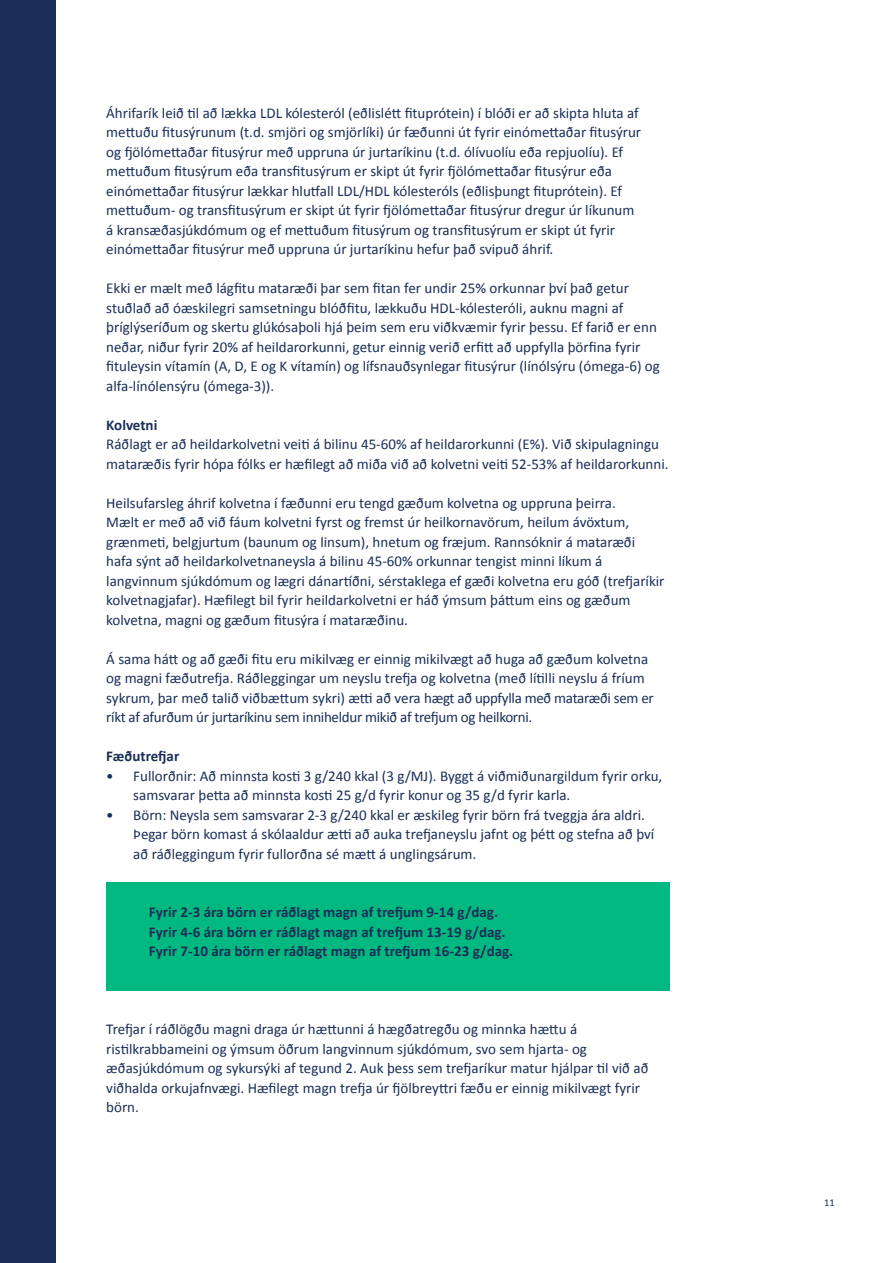
<style>
.page{position:relative;width:893px;height:1263px;background:#fff}
.page>*{position:absolute;margin:0;border:0;box-sizing:border-box;transform-origin:0 0}
.t1{font:15px/19.5px "Calibri";color:#1a2e57}
.t2{font:700 15px/19.5px "Calibri";color:#1a2e57}
.t3{font:10.5px "Calibri";color:#1a2e57}
</style>
<div class="page">
<div style="left:106px;top:882px;width:564px;height:109px;background:#00b880"></div>
<div style="left:0;top:0;width:56px;height:1263px;background:#1a2e57"></div>
<p class="t1" style="left:106px;top:102px;width:536px">Áhrifarík leið til að lækka LDL kólesteról (eðlislétt fituprótein) í blóði er að skipta hluta af mettuðu fitusýrunum (t.d. smjöri og smjörlíki) úr fæðunni út fyrir einómettaðar fitusýrur og fjölómettaðar fitusýrur með uppruna úr jurtaríkinu (t.d. ólívuolíu eða repjuolíu). Ef mettuðum fitusýrum eða transfitusýrum er skipt út fyrir fjölómettaðar fitusýrur eða einómettaðar fitusýrur lækkar hlutfall LDL/HDL kólesteróls (eðlisþungt fituprótein). Ef mettuðum- og transfitusýrum er skipt út fyrir fjölómettaðar fitusýrur dregur úr líkunum á kransæðasjúkdómum og ef mettuðum fitusýrum og transfitusýrum er skipt út fyrir einómettaðar fitusýrur með uppruna úr jurtaríkinu hefur það svipuð áhrif.</p>
<p class="t1" style="left:106px;top:278px;width:555px">Ekki er mælt með lágfitu mataræði þar sem fitan fer undir 25% orkunnar því það getur stuðlað að óæskilegri samsetningu blóðfitu, lækkuðu HDL-kólesteróli, auknu magni af þríglýseríðum og skertu glúkósaþoli hjá þeim sem eru viðkvæmir fyrir þessu. Ef farið er enn neðar, niður fyrir 20% af heildarorkunni, getur einnig verið erfitt að uppfylla þörfina fyrir fituleysin vítamín (A, D, E og K vítamín) og lífsnauðsynlegar fitusýrur (línólsýru (ómega-6) og alfa-línólensýru (ómega-3)).</p>
<p class="t2" style="left:106px;top:414px;width:53px">Kolvetni</p>
<p class="t1" style="left:106px;top:434px;width:564px">Ráðlagt er að heildarkolvetni veiti á bilinu 45-60% af heildarorkunni (E%). Við skipulagningu mataræðis fyrir hópa fólks er hæfilegt að miða við að kolvetni veiti 52-53% af heildarorkunni.</p>
<p class="t1" style="left:106px;top:492px;width:560px">Heilsufarsleg áhrif kolvetna í fæðunni eru tengd gæðum kolvetna og uppruna þeirra.<br>Mælt er með að við fáum kolvetni fyrst og fremst úr heilkornavörum, heilum ávöxtum, grænmeti, belgjurtum (baunum og linsum), hnetum og fræjum. Rannsóknir á mataræði hafa sýnt að heildarkolvetnaneysla á bilinu 45-60% orkunnar tengist minni líkum á langvinnum sjúkdómum og lægri dánartíðni, sérstaklega ef gæði kolvetna eru góð (trefjaríkir kolvetnagjafar). Hæfilegt bil fyrir heildarkolvetni er háð ýmsum þáttum eins og gæðum kolvetna, magni og gæðum fitusýra í mataræðinu.</p>
<p class="t1" style="left:106px;top:648px;width:549px">Á sama hátt og að gæði fitu eru mikilvæg er einnig mikilvægt að huga að gæðum kolvetna og magni fæðutrefja. Ráðleggingar um neyslu trefja og kolvetna (með lítilli neyslu á fríum sykrum, þar með talið viðbættum sykri) ætti að vera hægt að uppfylla með mataræði sem er ríkt af afurðum úr jurtaríkinu sem inniheldur mikið af trefjum og heilkorni.</p>
<p class="t2" style="left:106px;top:746px;width:75px">Fæðutrefjar</p>
<p class="t1" style="left:133px;top:765px;width:531px;text-indent:-27px">• Fullorðnir: Að minnsta kosti 3 g/240 kkal (3 g/MJ). Byggt á viðmiðunargildum fyrir orku, samsvarar þetta að minnsta kosti 25 g/d fyrir konur og 35 g/d fyrir karla.</p>
<p class="t1" style="left:133px;top:804px;width:523px;text-indent:-27px">• Börn: Neysla sem samsvarar 2-3 g/240 kkal er æskileg fyrir börn frá tveggja ára aldri.<br>Þegar börn komast á skólaaldur ætti að auka trefjaneyslu jafnt og þétt og stefna að því að ráðleggingum fyrir fullorðna sé mætt á unglingsárum.</p>
<p class="t2" style="left:149px;top:902px;width:366px">Fyrir 2-3 ára börn er ráðlagt magn af trefjum 9-14 g/dag.<br>Fyrir 4-6 ára börn er ráðlagt magn af trefjum 13-19 g/dag.<br>Fyrir 7-10 ára börn er ráðlagt magn af trefjum 16-23 g/dag.</p>
<p class="t1" style="left:106px;top:1019px;width:544px">Trefjar í ráðlögðu magni draga úr hættunni á hægðatregðu og minnka hættu á ristilkrabbameini og ýmsum öðrum langvinnum sjúkdómum, svo sem hjarta- og æðasjúkdómum og sykursýki af tegund 2. Auk þess sem trefjaríkur matur hjálpar til við að viðhalda orkujafnvægi. Hæfilegt magn trefja úr fjölbreyttri fæðu er einnig mikilvægt fyrir börn.</p>
<p class="t3" style="left:824px;top:1195px;width:12px">11</p>
</div>
